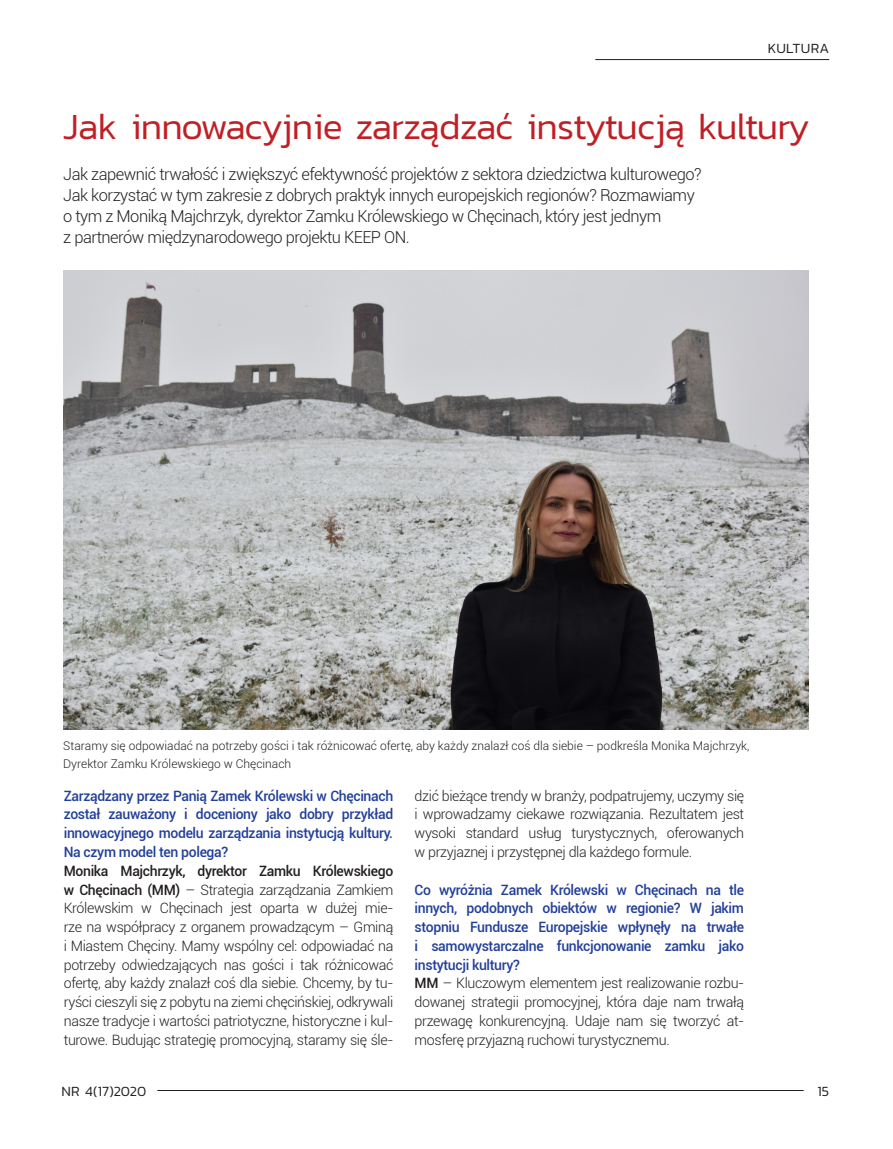
<style>
.page{position:relative;width:893px;height:1149px;background:#fff}
.page>*{position:absolute;margin:0;border:0;box-sizing:border-box;transform-origin:0 0}
.t1{font:300 37.5px "Kanit";letter-spacing:-.03em;color:#c02025}
.t2{font:300 16.5px/21px "Roboto";letter-spacing:-.03em;color:#231f20}
.t3{font:300 14.25px/18.8px "Roboto";letter-spacing:-.025em;color:#231f20;text-align:justify}
.t4{font:500 14.25px/18.8px "Roboto";letter-spacing:-.025em;color:#223f99;text-align:justify}
.t5{font:300 14.25px "Kanit";letter-spacing:.01em;color:#231f20}
.t6{font:300 12px/18px "Roboto";color:#231f20}
.s1{font-weight:500}
</style>
<div class="page">
<img style="left:64px;top:270px;width:744px;height:459px">
<hr style="left:157px;top:1089px;width:647px;height:1px;background:#231f20">
<hr style="left:595px;top:59px;width:234px;height:1px;background:#231f20">
<p class="t5" style="left:768px;top:38px;width:63px">KULTURA</p>
<p class="t1" style="left:63px;top:100px;width:748px">Jak innowacyjnie zarządzać instytucją kultury</p>
<p class="t2" style="left:63px;top:163px;width:640px">Jak zapewnić trwałość i zwiększyć efektywność projektów z sektora dziedzictwa kulturowego?<br>Jak korzystać w tym zakresie z dobrych praktyk innych europejskich regionów? Rozmawiamy o tym z Moniką Majchrzyk, dyrektor Zamku Królewskiego w Chęcinach, który jest jednym<br>z partnerów międzynarodowego projektu KEEP ON.</p>
<p class="t6" style="left:63px;top:735px;width:688px">Staramy się odpowiadać na potrzeby gości i tak różnicować ofertę, aby każdy znalazł coś dla siebie – podkreśla Monika Majchrzyk,<br>Dyrektor Zamku Królewskiego w Chęcinach</p>
<p class="t4" style="left:64px;top:785px;width:331px">Zarządzany przez Panią Zamek Królewski w Chęcinach został zauważony i doceniony jako dobry przykład innowacyjnego modelu zarządzania instytucją kultury.<br>Na czym model ten polega?</p>
<p class="t3" style="left:64px;top:860px;width:331px"><span class="s1">Monika Majchrzyk, dyrektor Zamku Królewskiego w Chęcinach (MM)</span> – Strategia zarządzania Zamkiem Królewskim w Chęcinach jest oparta w dużej mie&shy;rze na współpracy z organem prowadzącym – Gminą i Miastem Chęciny. Mamy wspólny cel: odpowiadać na potrzeby odwiedzających nas gości i tak różnicować ofertę, aby każdy znalazł coś dla siebie. Chcemy, by tu&shy;ryści cieszyli się z pobytu na ziemi chęcińskiej, odkrywali nasze tradycje i wartości patriotyczne, historyczne i kul&shy;turowe. Budując strategię promocyjną, staramy się śle-</p>
<p class="t3" style="left:415px;top:785px;width:331px">dzić bieżące trendy w branży, podpatrujemy, uczymy się i wprowadzamy ciekawe rozwiązania. Rezultatem jest wysoki standard usług turystycznych, oferowanych w przyjaznej i przystępnej dla każdego formule.</p>
<p class="t4" style="left:415px;top:879px;width:331px">Co wyróżnia Zamek Królewski w Chęcinach na tle innych, podobnych obiektów w regionie? W jakim stopniu Fundusze Europejskie wpłynęły na trwałe i samowystarczalne funkcjonowanie zamku jako instytucji kultury?</p>
<p class="t3" style="left:415px;top:973px;width:331px"><span class="s1">MM</span> – Kluczowym elementem jest realizowanie rozbu&shy;dowanej strategii promocyjnej, która daje nam trwałą przewagę konkurencyjną. Udaje nam się tworzyć at&shy;mosferę przyjazną ruchowi turystycznemu.</p>
<p class="t5" style="left:62px;top:1080px;width:86px">NR 4(17)2020</p>
<p class="t5" style="left:817px;top:1080px;width:13px">15</p>
</div>
